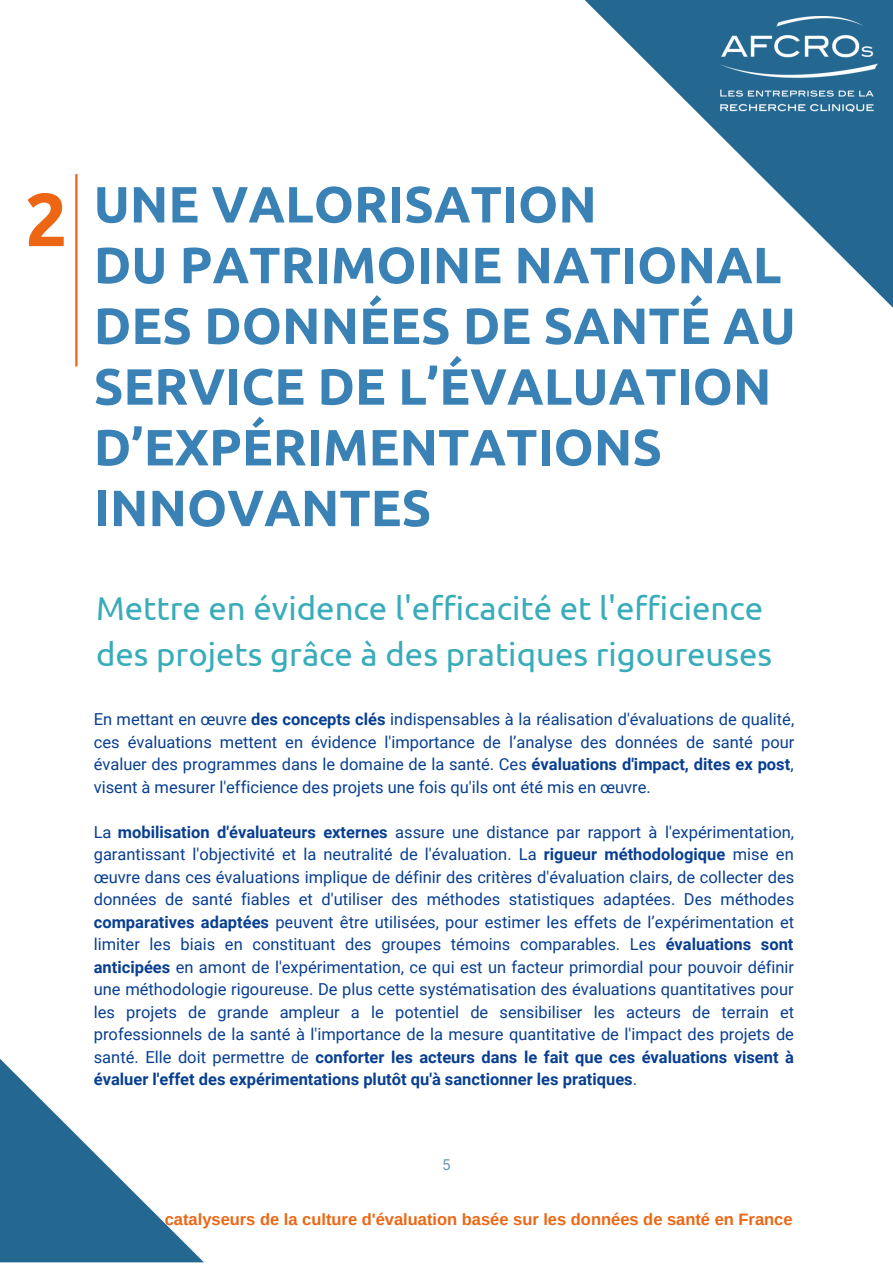
<style>
.page{position:relative;width:893px;height:1264px;background:#fff}
.page>*{position:absolute;margin:0;border:0;box-sizing:border-box;transform-origin:0 0}
.t1{font:700 75px "Ubuntu";color:#ec6614}
.t2{font:700 51px/60.8px "Ubuntu";color:#3a82b5}
.t3{font:33px/46px "Ubuntu";color:#39acba}
.t4{font:16.5px/22.5px "Roboto";color:#083f91;text-align:justify}
.t5{font:700 16.5px "Arimo";color:#ec6614}
.t6{font:15px "Roboto";color:#7098b3}
.s1{font-weight:700}
</style>
<div class="page">
<svg style="left:0;top:1059px;width:204px;height:203px"></svg>
<svg style="left:585px;top:0;width:307px;height:307px"></svg>
<hr style="left:75px;top:174px;width:2px;height:192px;background:#ec6614">
<p class="t1" style="left:25px;top:176px;width:44px">2</p>
<p class="t2" style="left:94px;top:173px;width:504px">UNE VALORISATION</p>
<p class="t2" style="left:94px;top:234px;width:689px">DU PATRIMOINE NATIONAL</p>
<p class="t2" style="left:94px;top:294px;width:703px">DES DONNÉES DE SANTÉ AU<br>SERVICE DE L’ÉVALUATION<br>D’EXPÉRIMENTATIONS<br>INNOVANTES</p>
<p class="t3" style="left:96px;top:584px;width:677px">Mettre en évidence l'efficacité et l'efficience des projets grâce à des pratiques rigoureuses</p>
<p class="t4" style="left:94px;top:708px;width:702px">En mettant en œuvre <span class="s1">des concepts clés</span> indispensables à la réalisation d'évaluations de qualité, ces évaluations mettent en évidence l'importance de l’analyse des données de santé pour évaluer des programmes dans le domaine de la santé. Ces <span class="s1">évaluations d'impact, dites ex post</span>, visent à mesurer l'efficience des projets une fois qu'ils ont été mis en œuvre.</p>
<p class="t4" style="left:94px;top:821px;width:702px">La <span class="s1">mobilisation d'évaluateurs externes</span> assure une distance par rapport à l'expérimentation, garantissant l'objectivité et la neutralité de l'évaluation. La <span class="s1">rigueur méthodologique</span> mise en œuvre dans ces évaluations implique de définir des critères d'évaluation clairs, de collecter des données de santé fiables et d'utiliser des méthodes statistiques adaptées. Des méthodes <span class="s1">comparatives adaptées</span> peuvent être utilisées, pour estimer les effets de l’expérimentation et limiter les biais en constituant des groupes témoins comparables. Les <span class="s1">évaluations sont anticipées</span> en amont de l'expérimentation, ce qui est un facteur primordial pour pouvoir définir une méthodologie rigoureuse. De plus cette systématisation des évaluations quantitatives pour les projets de grande ampleur a le potentiel de sensibiliser les acteurs de terrain et professionnels de la santé à l'importance de la mesure quantitative de l'impact des projets de santé. Elle doit permettre de <span class="s1">conforter les acteurs dans le fait que ces évaluations visent à évaluer l'effet des expérimentations plutôt qu'à sanctionner les pratiques</span>.</p>
<p class="t6" style="left:442px;top:1156px;width:10px">5</p>
<p class="t5" style="left:165px;top:1210px;width:629px">catalyseurs de la culture d'évaluation basée sur les données de santé en France</p>
</div>
